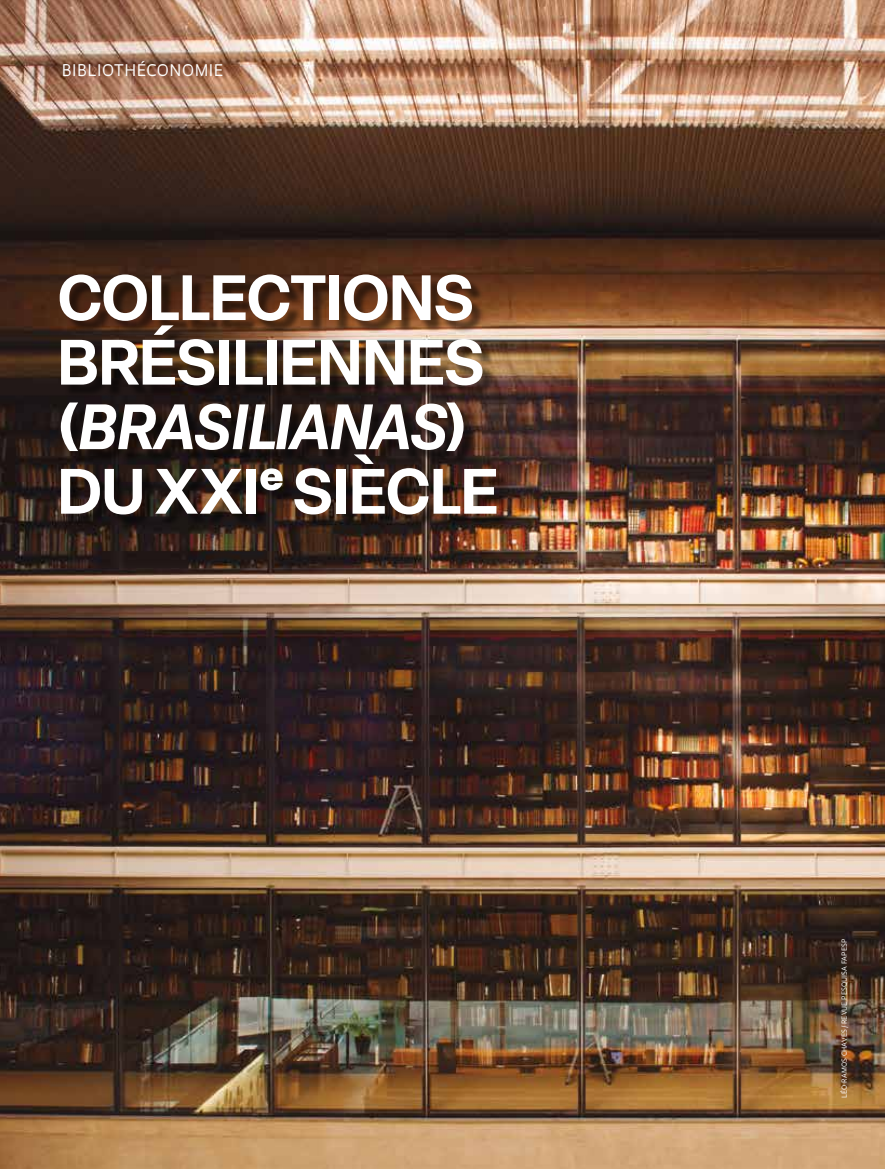
<style>
.page{position:relative;width:885px;height:1169px;background:#fff}
.page>*{position:absolute;margin:0;border:0;box-sizing:border-box;transform-origin:0 0}
.t1{font:600 63px/64.5px "Elza";letter-spacing:-.005em;color:#fff}
.t2{font:15.6px "Oculum";letter-spacing:.03em;color:#fff}
.t3{font:6.75px "Oculum";letter-spacing:.015em;color:#fff}
.s1{font-style:italic}
</style>
<div class="page">
<img style="left:0;top:0;width:885px;height:1168px">
<div style="left:64px;top:278px;width:446px;height:249px;background:#000;opacity:.49"></div>
<p class="t2" style="left:62px;top:60px;width:163px">BIBLIOTHÉCONOMIE</p>
<p class="t1" style="left:57px;top:264px;width:443px">COLLECTIONS<br>BRÉSILIENNES (<span class="s1">BRASILIANAS</span>)<br>DU XXIe SIÈCLE</p>
<p class="t3" style="left:840px;top:1098px;width:161px;rotate:-90deg">LÉO RAMOS CHAVES /REVUE PESQUISA FAPESP</p>
</div>
